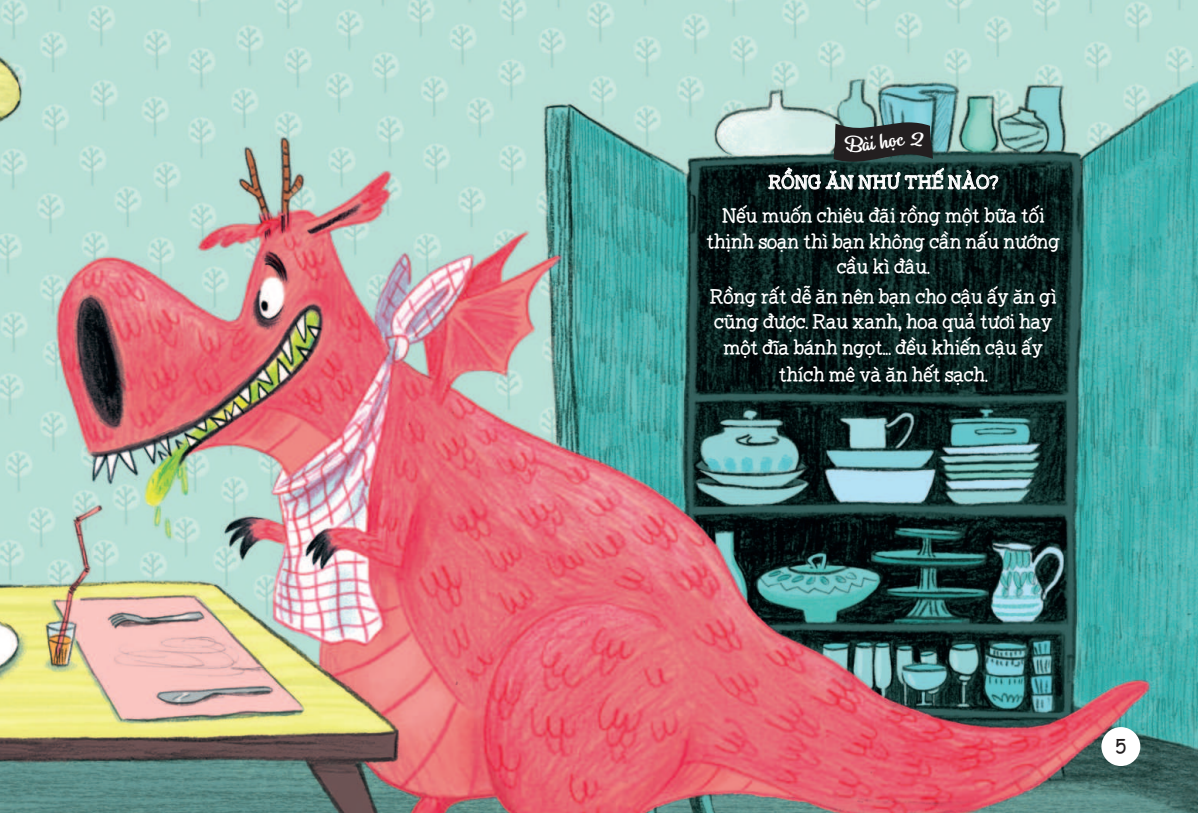
<style>
.page{position:relative;width:1204px;height:813px;background:#fff}
.page>*{position:absolute;margin:0;border:0;box-sizing:border-box;transform-origin:0 0}
.t1{font:24.3px "SVN Comic Sans MS";color:#231f20}
.t2{font:10.2px "SVN Sarifa";color:#fff}
.t3{font:9.45px "SVN Sarifa";letter-spacing:.04em;color:#fff}
</style>
<div class="page">
<img style="left:0;top:0;width:1197px;height:812px">
<div style="left:1101px;top:726px;width:39px;height:39px;background:#fff;border-radius:50%"></div>
<svg style="left:768px;top:122px;width:230px;height:67px;background:#556c6a"></svg>
<p class="t3" style="left:768px;top:180px;width:231px">RỒNG ăN NHư THẾ NÀO?</p>
<p class="t2" style="left:722px;top:213px;width:324px">Nếu muốn chiêu đãi rồng một bữa tối</p>
<p class="t2" style="left:706px;top:239px;width:355px">thịnh soạn thì bạn không cần nấu nướng</p>
<p class="t2" style="left:837px;top:264px;width:95px">cầu kì đâu.</p>
<p class="t2" style="left:710px;top:294px;width:348px">Rồng rất dễ ăn nên bạn cho cậu ấy ăn gì</p>
<p class="t2" style="left:714px;top:320px;width:340px">cũng được. Rau xanh, hoa quả tươi hay</p>
<p class="t2" style="left:723px;top:345px;width:321px">một đĩa bánh ngọt... đều khiến cậu ấy</p>
<p class="t2" style="left:779px;top:372px;width:210px">thích mê và ăn hết sạch.</p>
<h1 class="t1" style="left:1115px;top:730px;width:13px">5</h1>
</div>
